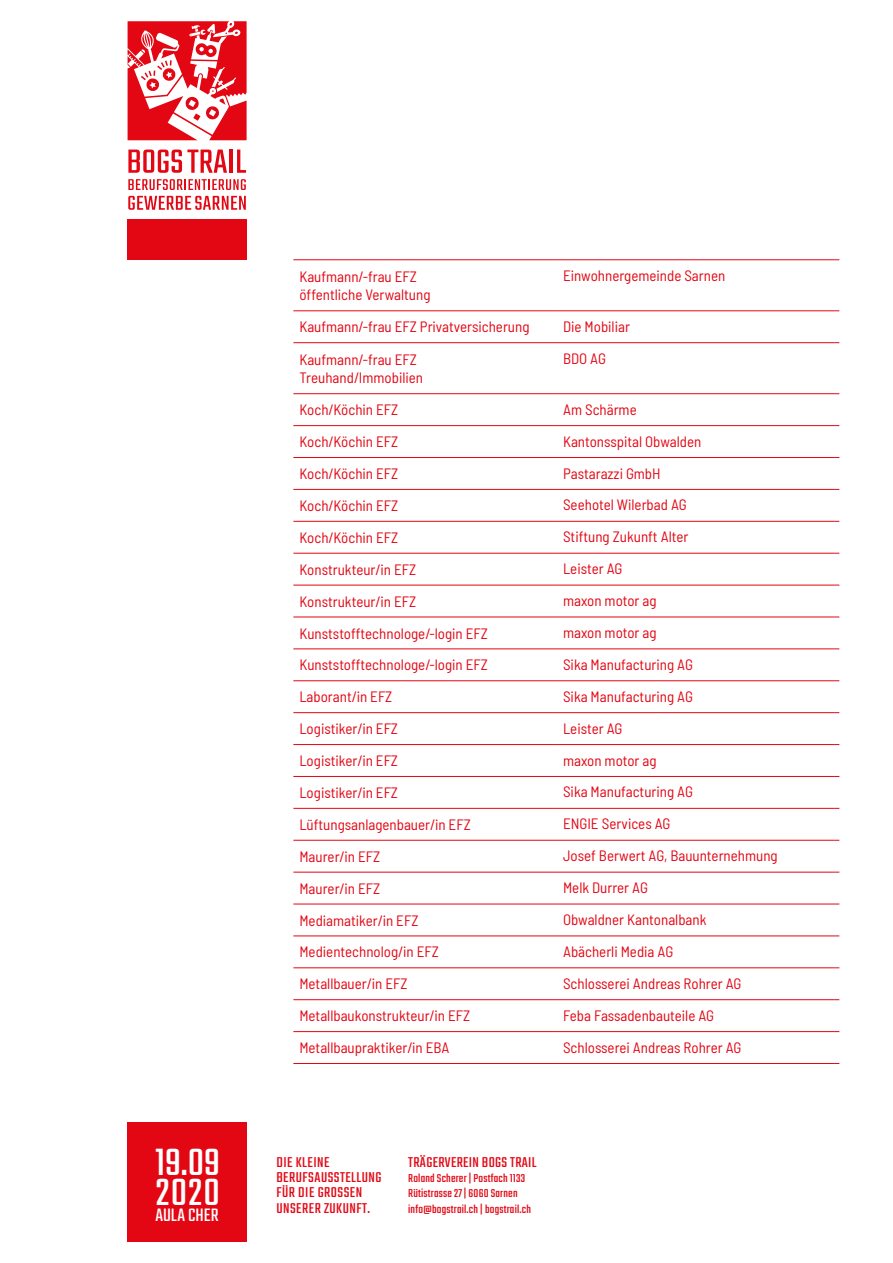
<style>
.page{position:relative;width:893px;height:1263px;background:#fff}
.page>*{position:absolute;margin:0;border:0;box-sizing:border-box;transform-origin:0 0}
.t1{font:42px/30px "Teko";letter-spacing:.03em;color:#fff}
.t2{font:19.8px "Teko";letter-spacing:.01em;color:#fff}
.t3{font:15.75px/15.5px "Teko";letter-spacing:.03em;color:#e30613}
.t4{font:semi-condensed 15px/18px "Barlow";color:#e30613}
.t5{font:12.6px/15.5px "Teko";letter-spacing:.015em;color:#e30613}
</style>
<div class="page">
<div style="left:128px;top:219px;width:119px;height:40px;background:#e30613"></div>
<svg style="left:128px;top:21px;width:119px;height:119px"></svg>
<svg style="left:128px;top:179px;width:118px;height:11px"></svg>
<svg style="left:128px;top:196px;width:118px;height:14px"></svg>
<svg style="left:128px;top:150px;width:99px;height:23px"></svg>
<hr style="left:230px;top:150px;width:3px;height:23px;background:#e30613">
<svg style="left:237px;top:150px;width:9px;height:23px"></svg>
<div style="left:128px;top:1123px;width:119px;height:119px;background:#e30613"></div>
<svg style="left:293px;top:260px;width:546px;height:773px"></svg>
<hr style="left:293px;top:259px;width:264px;height:1px;background:#e30613">
<hr style="left:557px;top:259px;width:278px;height:1px;background:#e30613">
<hr style="left:293px;top:310px;width:264px;height:1px;background:#e30613">
<hr style="left:557px;top:310px;width:278px;height:1px;background:#e30613">
<hr style="left:293px;top:342px;width:264px;height:1px;background:#e30613">
<hr style="left:557px;top:342px;width:278px;height:1px;background:#e30613">
<hr style="left:293px;top:393px;width:264px;height:1px;background:#e30613">
<hr style="left:557px;top:393px;width:278px;height:1px;background:#e30613">
<hr style="left:293px;top:425px;width:264px;height:1px;background:#e30613">
<hr style="left:557px;top:425px;width:278px;height:1px;background:#e30613">
<hr style="left:293px;top:457px;width:264px;height:1px;background:#e30613">
<hr style="left:557px;top:457px;width:278px;height:1px;background:#e30613">
<hr style="left:293px;top:489px;width:264px;height:1px;background:#e30613">
<hr style="left:557px;top:489px;width:278px;height:1px;background:#e30613">
<hr style="left:293px;top:521px;width:264px;height:1px;background:#e30613">
<hr style="left:557px;top:521px;width:278px;height:1px;background:#e30613">
<hr style="left:293px;top:553px;width:264px;height:1px;background:#e30613">
<hr style="left:557px;top:553px;width:278px;height:1px;background:#e30613">
<hr style="left:293px;top:585px;width:264px;height:1px;background:#e30613">
<hr style="left:557px;top:585px;width:278px;height:1px;background:#e30613">
<hr style="left:293px;top:617px;width:264px;height:1px;background:#e30613">
<hr style="left:557px;top:617px;width:278px;height:1px;background:#e30613">
<hr style="left:293px;top:648px;width:264px;height:1px;background:#e30613">
<hr style="left:557px;top:648px;width:278px;height:1px;background:#e30613">
<hr style="left:293px;top:680px;width:264px;height:1px;background:#e30613">
<hr style="left:557px;top:680px;width:278px;height:1px;background:#e30613">
<hr style="left:293px;top:712px;width:264px;height:1px;background:#e30613">
<hr style="left:557px;top:712px;width:278px;height:1px;background:#e30613">
<hr style="left:293px;top:744px;width:264px;height:1px;background:#e30613">
<hr style="left:557px;top:744px;width:278px;height:1px;background:#e30613">
<hr style="left:293px;top:776px;width:264px;height:1px;background:#e30613">
<hr style="left:557px;top:776px;width:278px;height:1px;background:#e30613">
<hr style="left:293px;top:808px;width:264px;height:1px;background:#e30613">
<hr style="left:557px;top:808px;width:278px;height:1px;background:#e30613">
<hr style="left:293px;top:840px;width:264px;height:1px;background:#e30613">
<hr style="left:557px;top:840px;width:278px;height:1px;background:#e30613">
<hr style="left:293px;top:872px;width:264px;height:1px;background:#e30613">
<hr style="left:557px;top:872px;width:278px;height:1px;background:#e30613">
<hr style="left:293px;top:904px;width:264px;height:1px;background:#e30613">
<hr style="left:557px;top:904px;width:278px;height:1px;background:#e30613">
<hr style="left:293px;top:935px;width:264px;height:1px;background:#e30613">
<hr style="left:557px;top:935px;width:278px;height:1px;background:#e30613">
<hr style="left:293px;top:967px;width:264px;height:1px;background:#e30613">
<hr style="left:557px;top:967px;width:278px;height:1px;background:#e30613">
<hr style="left:293px;top:999px;width:264px;height:1px;background:#e30613">
<hr style="left:557px;top:999px;width:278px;height:1px;background:#e30613">
<hr style="left:293px;top:1031px;width:264px;height:1px;background:#e30613">
<hr style="left:557px;top:1031px;width:278px;height:1px;background:#e30613">
<hr style="left:293px;top:1063px;width:264px;height:1px;background:#e30613">
<hr style="left:557px;top:1063px;width:278px;height:1px;background:#e30613">
<h1 class="t1" style="left:155px;top:1150px;width:66px">19.09<br>2020</h1>
<h2 class="t2" style="left:155px;top:1204px;width:65px">AULA CHER</h2>
<p class="t4" style="left:299px;top:267px;width:133px">Kaufmann/-frau EFZ öffentliche Verwaltung</p>
<p class="t4" style="left:563px;top:266px;width:164px">Einwohnergemeinde Sarnen</p>
<p class="t4" style="left:299px;top:318px;width:232px">Kaufmann/-frau EFZ Privatversicherung</p>
<p class="t4" style="left:563px;top:317px;width:68px">Die Mobiliar</p>
<p class="t4" style="left:299px;top:350px;width:125px">Kaufmann/-frau EFZ<br>Treuhand/Immobilien</p>
<p class="t4" style="left:563px;top:349px;width:44px">BDO AG</p>
<p class="t4" style="left:299px;top:400px;width:100px">Koch/Köchin EFZ</p>
<p class="t4" style="left:563px;top:400px;width:75px">Am Schärme</p>
<p class="t4" style="left:299px;top:432px;width:100px">Koch/Köchin EFZ</p>
<p class="t4" style="left:563px;top:432px;width:140px">Kantonsspital Obwalden</p>
<p class="t4" style="left:299px;top:464px;width:100px">Koch/Köchin EFZ</p>
<p class="t4" style="left:563px;top:464px;width:99px">Pastarazzi GmbH</p>
<p class="t4" style="left:299px;top:496px;width:100px">Koch/Köchin EFZ</p>
<p class="t4" style="left:563px;top:496px;width:125px">Seehotel Wilerbad AG</p>
<p class="t4" style="left:299px;top:528px;width:100px">Koch/Köchin EFZ</p>
<p class="t4" style="left:563px;top:527px;width:127px">Stiftung Zukunft Alter</p>
<p class="t4" style="left:299px;top:560px;width:118px">Konstrukteur/in EFZ</p>
<p class="t4" style="left:563px;top:559px;width:61px">Leister AG</p>
<p class="t4" style="left:299px;top:592px;width:118px">Konstrukteur/in EFZ</p>
<p class="t4" style="left:563px;top:591px;width:95px">maxon motor ag</p>
<p class="t4" style="left:299px;top:624px;width:190px">Kunststofftechnologe/-login EFZ</p>
<p class="t4" style="left:563px;top:623px;width:95px">maxon motor ag</p>
<p class="t4" style="left:299px;top:656px;width:190px">Kunststofftechnologe/-login EFZ</p>
<p class="t4" style="left:563px;top:655px;width:131px">Sika Manufacturing AG</p>
<p class="t4" style="left:299px;top:687px;width:94px">Laborant/in EFZ</p>
<p class="t4" style="left:563px;top:687px;width:131px">Sika Manufacturing AG</p>
<p class="t4" style="left:299px;top:719px;width:100px">Logistiker/in EFZ</p>
<p class="t4" style="left:563px;top:719px;width:61px">Leister AG</p>
<p class="t4" style="left:299px;top:751px;width:100px">Logistiker/in EFZ</p>
<p class="t4" style="left:563px;top:751px;width:95px">maxon motor ag</p>
<p class="t4" style="left:299px;top:783px;width:100px">Logistiker/in EFZ</p>
<p class="t4" style="left:563px;top:783px;width:131px">Sika Manufacturing AG</p>
<p class="t4" style="left:299px;top:815px;width:173px">Lüftungsanlagenbauer/in EFZ</p>
<p class="t4" style="left:563px;top:814px;width:109px">ENGIE Services AG</p>
<p class="t4" style="left:299px;top:847px;width:82px">Maurer/in EFZ</p>
<p class="t4" style="left:563px;top:846px;width:216px">Josef Berwert AG, Bauunternehmung</p>
<p class="t4" style="left:299px;top:879px;width:82px">Maurer/in EFZ</p>
<p class="t4" style="left:563px;top:878px;width:86px">Melk Durrer AG</p>
<p class="t4" style="left:299px;top:911px;width:121px">Mediamatiker/in EFZ</p>
<p class="t4" style="left:563px;top:910px;width:145px">Obwaldner Kantonalbank</p>
<p class="t4" style="left:299px;top:943px;width:141px">Medientechnolog/in EFZ</p>
<p class="t4" style="left:563px;top:942px;width:112px">Abächerli Media AG</p>
<p class="t4" style="left:299px;top:974px;width:110px">Metallbauer/in EFZ</p>
<p class="t4" style="left:563px;top:974px;width:180px">Schlosserei Andreas Rohrer AG</p>
<p class="t4" style="left:299px;top:1006px;width:172px">Metallbaukonstrukteur/in EFZ</p>
<p class="t4" style="left:563px;top:1006px;width:153px">Feba Fassadenbauteile AG</p>
<p class="t4" style="left:299px;top:1038px;width:151px">Metallbaupraktiker/in EBA</p>
<p class="t4" style="left:563px;top:1038px;width:180px">Schlosserei Andreas Rohrer AG</p>
<p class="t3" style="left:276px;top:1155px;width:106px">DIE KLEINE<br>BERUFSAUSSTELLUNG<br>FÜR DIE GROSSEN<br>UNSERER ZUKUNFT.</p>
<p class="t3" style="left:408px;top:1155px;width:130px">TRÄGERVEREIN BOGS TRAIL</p>
<p class="t5" style="left:408px;top:1171px;width:124px">Roland Scherer | Postfach 1133<br>Rütistrasse 27 | 6060 Sarnen info@bogstrail.ch | bogstrail.ch</p>
</div>
